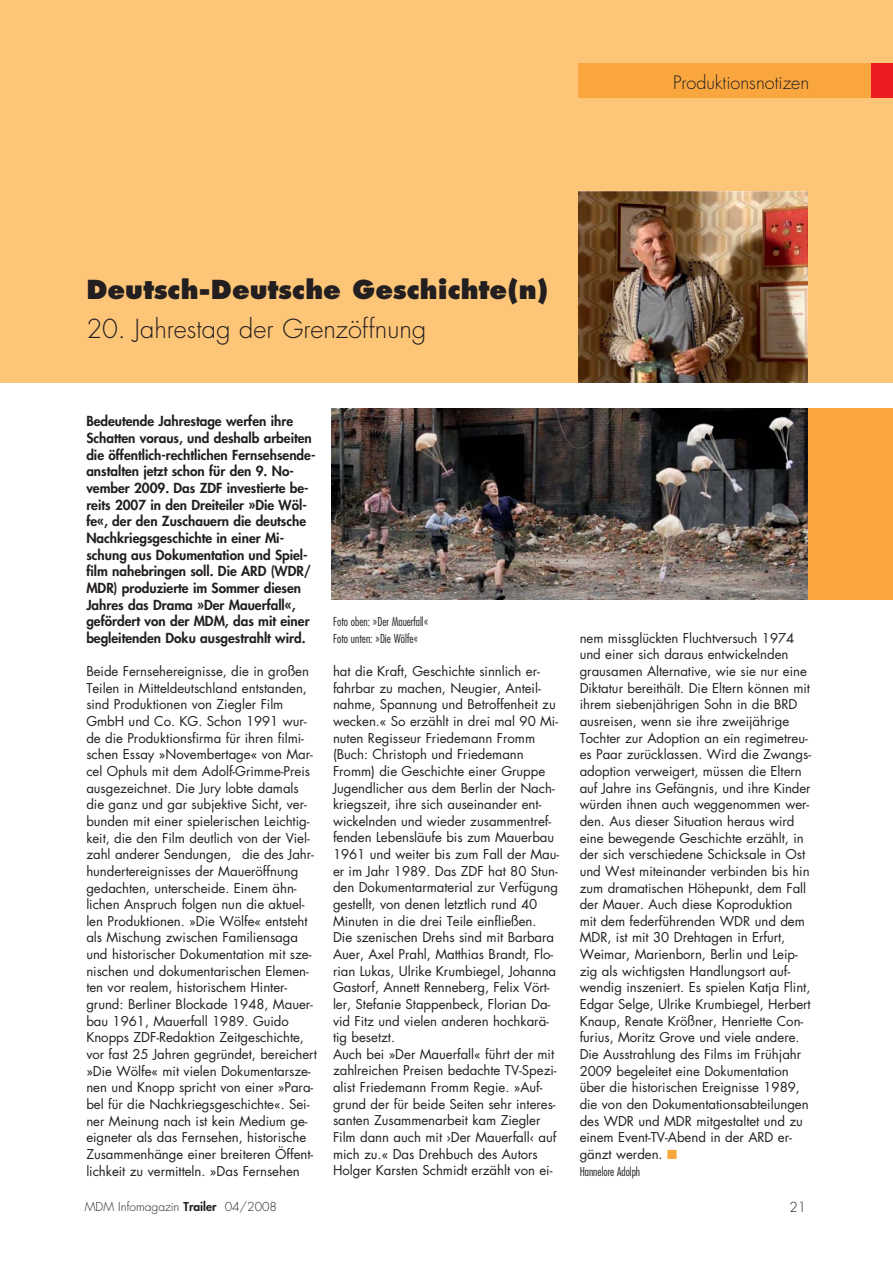
<style>
.page{position:relative;width:893px;height:1263px;background:#fff}
.page>*{position:absolute;margin:0;border:0;box-sizing:border-box;transform-origin:0 0}
.t1{font:800 25.5px "Futura LT";color:#231f20}
.t2{font:300 25.5px "Futura";color:#231f20}
.t3{font:300 18px "Futura";color:#231f20}
.t4{font:800 13.5px/16.6px "Futura";color:#231f20}
.t5{font:300 13.5px "Futura";color:#231f20}
.t6{font:13.2px/16.6px "Futura LT";letter-spacing:-.005em;color:#231f20}
.t7{font:300 condensed 12px/16.6px "Futura";color:#231f20}
.t8{font:300 12px "Futura";color:#231f20}
.s1{font-weight:800}
.s2{color:#faa63f}
</style>
<div class="page">
<div style="left:0;top:0;width:892px;height:383px;background:#fdc578"></div>
<div style="left:578px;top:64px;width:314px;height:34px;background:#faa63f"></div>
<div style="left:871px;top:64px;width:21px;height:34px;background:#ed1c24"></div>
<div style="left:402px;top:408px;width:490px;height:192px;background:#faa63f"></div>
<img style="left:331px;top:408px;width:477px;height:192px">
<img style="left:578px;top:191px;width:230px;height:192px">
<h1 class="t1" style="left:86px;top:278px;width:463px">Deutsch-Deutsche Geschichte(n)</h1>
<h1 class="t2" style="left:86px;top:317px;width:341px">20. Jahrestag der Grenzöffnung</h1>
<h2 class="t3" style="left:673px;top:74px;width:138px">Produktionsnotizen</h2>
<p class="t4" style="left:86px;top:414px;width:231px">Bedeutende Jahrestage werfen ihre Schatten voraus, und deshalb arbeiten die öffentlich-rechtlichen Fernsehsende&shy;anstalten jetzt schon für den 9. No&shy;vember 2009. Das ZDF investierte be&shy;reits 2007 in den Dreiteiler »Die Wöl&shy;fe«, der den Zuschauern die deutsche Nachkriegsgeschichte in einer Mi&shy;schung aus Dokumentation und Spiel&shy;film nahebringen soll. Die ARD (WDR/ MDR) produzierte im Sommer diesen Jahres das Drama »Der Mauerfall«, gefördert von der MDM, das mit einer begleitenden Doku ausgestrahlt wird.</p>
<p class="t6" style="left:86px;top:664px;width:232px">Beide Fernsehereignisse, die in großen Teilen in Mitteldeutschland entstanden, sind Produktionen von Ziegler Film GmbH und Co. KG. Schon 1991 wur&shy;de die Produktionsfirma für ihren filmi&shy;schen Essay »Novembertage« von Mar&shy;cel Ophuls mit dem Adolf-Grimme-Preis ausgezeichnet. Die Jury lobte damals die ganz und gar subjektive Sicht, ver&shy;bunden mit einer spielerischen Leichtig&shy;keit, die den Film deutlich von der Viel&shy;zahl anderer Sendungen, die des Jahr&shy;hundertereignisses der Maueröffnung gedachten, unterscheide. Einem ähn&shy;lichen Anspruch folgen nun die aktuel&shy;len Produktionen. »Die Wölfe« entsteht als Mischung zwischen Familiensaga und historischer Dokumentation mit sze&shy;nischen und dokumentarischen Elemen&shy;ten vor realem, historischem Hinter&shy;grund: Berliner Blockade 1948, Mauer&shy;bau 1961, Mauerfall 1989. Guido Knopps ZDF-Redaktion Zeitgeschichte, vor fast 25 Jahren gegründet, bereichert »Die Wölfe« mit vielen Dokumentarsze&shy;nen und Knopp spricht von einer »Para&shy;bel für die Nachkriegsgeschichte«. Sei&shy;ner Meinung nach ist kein Medium ge&shy;eigneter als das Fernsehen, historische Zusammenhänge einer breiteren Öffent&shy;lichkeit zu vermitteln. »Das Fernsehen</p>
<p class="t6" style="left:333px;top:664px;width:228px">hat die Kraft, Geschichte sinnlich er&shy;fahrbar zu machen, Neugier, Anteil&shy;nahme, Spannung und Betroffenheit zu wecken.« So erzählt in drei mal 90 Mi&shy;nuten Regisseur Friedemann Fromm (Buch: Christoph und Friedemann Fromm) die Geschichte einer Gruppe Jugendlicher aus dem Berlin der Nach&shy;kriegszeit, ihre sich auseinander ent&shy;wickelnden und wieder zusammentref&shy;fenden Lebensläufe bis zum Mauerbau 1961 und weiter bis zum Fall der Mau&shy;er im Jahr 1989. Das ZDF hat 80 Stun&shy;den Dokumentarmaterial zur Verfügung gestellt, von denen letztlich rund 40<br>Minuten in die drei Teile einfließen.<br>Die szenischen Drehs sind mit Barbara Auer, Axel Prahl, Matthias Brandt, Flo&shy;rian Lukas, Ulrike Krumbiegel, Johanna Gastorf, Annett Renneberg, Felix Vört&shy;ler, Stefanie Stappenbeck, Florian Da&shy;vid Fitz und vielen anderen hochkarä&shy;tig besetzt.<br>Auch bei »Der Mauerfall« führt der mit zahlreichen Preisen bedachte TV-Spezi&shy;alist Friedemann Fromm Regie. »Auf&shy;grund der für beide Seiten sehr interes&shy;santen Zusammenarbeit kam Ziegler Film dann auch mit ›Der Mauerfall‹ auf mich zu.« Das Drehbuch des Autors Holger Karsten Schmidt erzählt von ei-</p>
<p class="t8" style="left:85px;top:1201px;width:194px">MDM Infomagazin <span class="s1">Trailer</span> 04/2008</p>
<p class="t5" style="left:789px;top:1201px;width:18px">21</p>
<p class="t7" style="left:333px;top:614px;width:97px">Foto oben: »Der Mauerfall«<br>Foto unten: »Die Wölfe«</p>
<p class="t6" style="left:580px;top:631px;width:233px">nem missglückten Fluchtversuch 1974 und einer sich daraus entwickelnden grausamen Alternative, wie sie nur eine Diktatur bereithält. Die Eltern können mit ihrem siebenjährigen Sohn in die BRD ausreisen, wenn sie ihre zweijährige Tochter zur Adoption an ein regimetreu&shy;es Paar zurücklassen. Wird die Zwangs&shy;adoption verweigert, müssen die Eltern auf Jahre ins Gefängnis, und ihre Kinder würden ihnen auch weggenommen wer&shy;den. Aus dieser Situation heraus wird eine bewegende Geschichte erzählt, in der sich verschiedene Schicksale in Ost und West miteinander verbinden bis hin zum dramatischen Höhepunkt, dem Fall der Mauer. Auch diese Koproduktion mit dem federführenden WDR und dem MDR, ist mit 30 Drehtagen in Erfurt, Weimar, Marienborn, Berlin und Leip&shy;zig als wichtigsten Handlungsort auf&shy;wendig inszeniert. Es spielen Katja Flint, Edgar Selge, Ulrike Krumbiegel, Herbert Knaup, Renate Krößner, Henriette Con&shy;furius, Moritz Grove und viele andere.<br>Die Ausstrahlung des Films im Frühjahr 2009 begeleitet eine Dokumentation über die historischen Ereignisse 1989, die von den Dokumentationsabteilungen des WDR und MDR mitgestaltet und zu einem Event-TV-Abend in der ARD er&shy;gänzt werden. <span class="s2">■</span></p>
<p class="t7" style="left:580px;top:1164px;width:62px">Hannelore Adolph</p>
</div>
